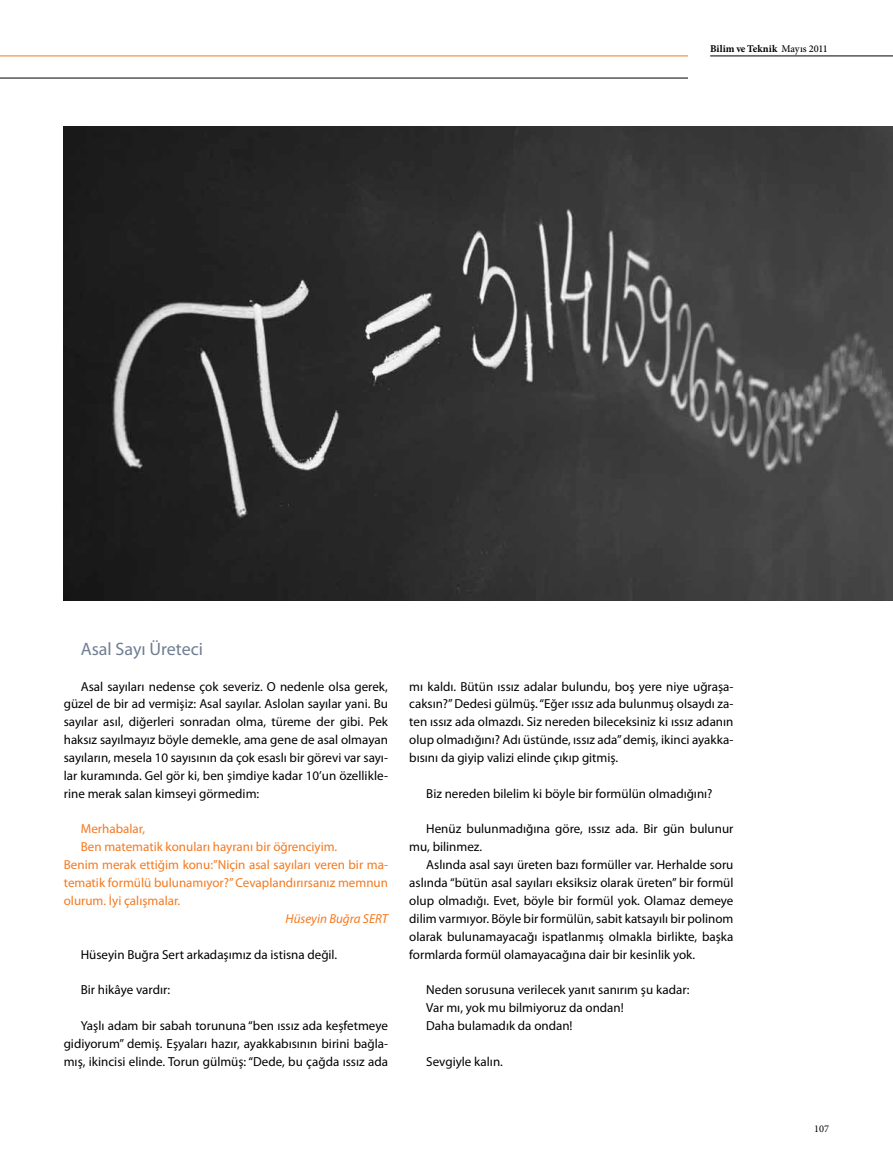
<style>
.page{position:relative;width:893px;height:1170px;background:#fff}
.page>*{position:absolute;margin:0;border:0;box-sizing:border-box;transform-origin:0 0}
.t1{font:18px "Myriad Pro";color:#707e92}
.t2{font:13.05px/17.9px "Myriad Pro";color:#000;text-align:justify}
.t3{font:13.05px "Myriad Pro";color:#f47920}
.t4{font:italic 13.05px "Myriad Pro";color:#f47920}
.t5{font:700 10.35px "Minion Pro";letter-spacing:.005em;color:#000}
.t6{font:10.35px "Minion Pro";color:#000}
.s1{font-weight:500}
</style>
<div class="page">
<img style="left:64px;top:127px;width:829px;height:473px">
<hr style="left:710px;top:56px;width:183px;height:1px;background:#000">
<hr style="left:0;top:78px;width:688px;height:1px;background:#000">
<hr style="left:0;top:56px;width:688px;height:1px;background:#f47920">
<p class="t5" style="left:710px;top:41px;width:119px">Bilim ve Teknik <span class="s1">Mayıs 2011</span></p>
<h1 class="t1" style="left:81px;top:637px;width:124px">Asal Sayı Üreteci</h1>
<p class="t2" style="left:64px;top:677px;width:326px;text-indent:17px">Asal sayıları nedense çok severiz. O nedenle olsa gerek, güzel de bir ad vermişiz: Asal sayılar. Aslolan sayılar yani. Bu sayılar asıl, diğerleri sonradan olma, türeme der gibi. Pek haksız sayılmayız böyle demekle, ama gene de asal olmayan sayıların, mesela 10 sayısının da çok esaslı bir görevi var sayı&shy;lar kuramında. Gel gör ki, ben şimdiye kadar 10’un özellikle&shy;rine merak salan kimseyi görmedim:</p>
<p class="t3" style="left:81px;top:821px;width:66px">Merhabalar,</p>
<p class="t3" style="left:81px;top:838px;width:258px">Ben matematik konuları hayranı bir öğrenciyim.</p>
<p class="t3" style="left:64px;top:856px;width:326px">Benim merak ettiğim konu:”Niçin asal sayıları veren bir ma-</p>
<p class="t3" style="left:64px;top:874px;width:326px">tematik formülü bulunamıyor?” Cevaplandırırsanız memnun</p>
<p class="t3" style="left:64px;top:892px;width:118px">olurum. İyi çalışmalar.</p>
<p class="t4" style="left:286px;top:910px;width:104px">Hüseyin Buğra SERT</p>
<p class="t2" style="left:81px;top:944px;width:258px">Hüseyin Buğra Sert arkadaşımız da istisna değil.</p>
<p class="t2" style="left:81px;top:980px;width:91px">Bir hikâye vardır:</p>
<p class="t2" style="left:64px;top:1016px;width:326px;text-indent:17px">Yaşlı adam bir sabah torununa “ben ıssız ada keşfetmeye gidiyorum” demiş. Eşyaları hazır, ayakkabısının birini bağla&shy;mış, ikincisi elinde. Torun gülmüş: “Dede, bu çağda ıssız ada</p>
<p class="t2" style="left:409px;top:677px;width:326px">mı kaldı. Bütün ıssız adalar bulundu, boş yere niye uğraşa&shy;caksın?” Dedesi gülmüş. “Eğer ıssız ada bulunmuş olsaydı za&shy;ten ıssız ada olmazdı. Siz nereden bileceksiniz ki ıssız adanın olup olmadığını? Adı üstünde, ıssız ada” demiş, ikinci ayakka&shy;bısını da giyip valizi elinde çıkıp gitmiş.</p>
<p class="t2" style="left:426px;top:784px;width:288px">Biz nereden bilelim ki böyle bir formülün olmadığını?</p>
<p class="t2" style="left:409px;top:819px;width:326px;text-indent:17px">Henüz bulunmadığına göre, ıssız ada. Bir gün bulunur mu, bilinmez.</p>
<p class="t2" style="left:409px;top:855px;width:326px;text-indent:17px">Aslında asal sayı üreten bazı formüller var. Herhalde soru aslında “bütün asal sayıları eksiksiz olarak üreten” bir formül olup olmadığı. Evet, böyle bir formül yok. Olamaz demeye dilim varmıyor. Böyle bir formülün, sabit katsayılı bir polinom olarak bulunamayacağı ispatlanmış olmakla birlikte, başka formlarda formül olamayacağına dair bir kesinlik yok.</p>
<p class="t2" style="left:426px;top:980px;width:265px;text-align:left">Neden sorusuna verilecek yanıt sanırım şu kadar:<br>Var mı, yok mu bilmiyoruz da ondan!<br>Daha bulamadık da ondan!</p>
<p class="t2" style="left:426px;top:1052px;width:78px">Sevgiyle kalın.</p>
<p class="t6" style="left:814px;top:1121px;width:16px">107</p>
</div>
